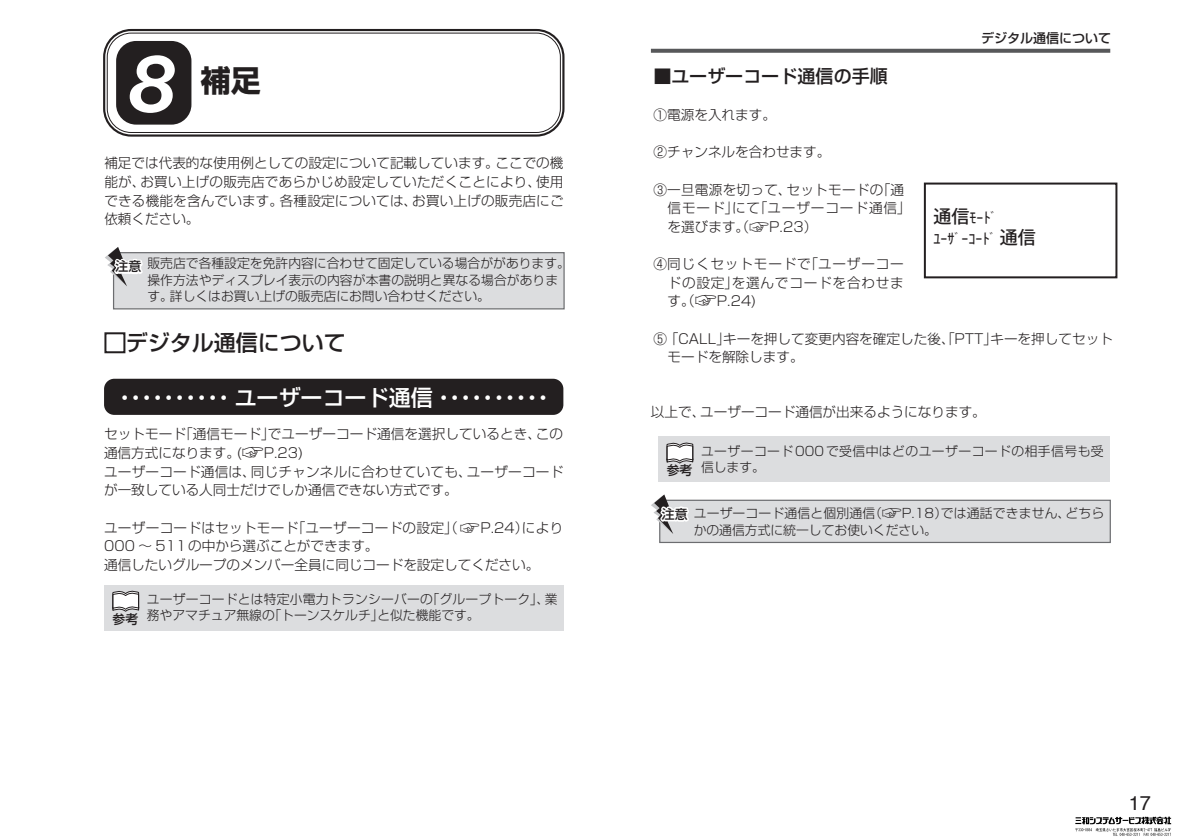
<style>
.page{position:relative;width:1191px;height:840px;background:#fff}
.page>*{position:absolute;margin:0;border:0;box-sizing:border-box;transform-origin:0 0}
.t1{font:italic 700 79.2px "Helvetica Neue";color:#fff}
.t2{font:700 30px "Shin Go";color:#231f20}
.t3{font:500 22px "Shin Go";color:#fff}
.t4{font:500 22px "Shin Go";color:#231f20}
.t5{font:20px "Helvetica";color:#231f20}
.t6{font:20px "Koz Go Pro";color:#231f20}
.t7{font:500 18px "Shin Go";color:#231f20}
.t8{font:500 14px/21.6px "Koz Go Pro";color:#231f20}
.t9{font:300 13.6px/18.6px "Shin Go";letter-spacing:.005em;color:#231f20}
.t10{font:500 13px "Shin Go";color:#231f20}
.t11{font:300 12.8px/16.6px "Shin Go";color:#231f20}
.t12{font:300 12.8px/16.6px "Shin Go";letter-spacing:.035em;color:#231f20}
.t13{font:500 12.8px "Shin Go";color:#231f20}
.s1{font-weight:500;font-size:13px;color:#fff}
.s2{font-family:"Koz Go Pro";font-weight:400;font-size:22px}
.s3{font-family:"Koz Go Pro";font-weight:400;font-size:20px}
.s4{font-size:18px}
</style>
<div class="page">
<svg style="left:651px;top:49px;width:459px;height:4px;background:#606163"></svg>
<div style="left:659px;top:499px;width:451px;height:43px;background:#dcdddf;border:1px solid #6c6d70"></div>
<svg style="left:651px;top:494px;width:40px;height:39px"></svg>
<div style="left:116px;top:41px;width:75px;height:83px;background:#231f20;border-radius:20px"></div>
<div style="left:103px;top:29px;width:461px;height:107px;border:2px solid #231f20;border-radius:27px"></div>
<div style="left:107px;top:33px;width:454px;height:100px;border:1px solid #231f20;border-radius:24px"></div>
<div style="left:104px;top:378px;width:459px;height:36px;background:#231f20;border-radius:10px"></div>
<div style="left:104px;top:584px;width:459px;height:46px;background:#dcdddf"></div>
<svg style="left:112px;top:590px;width:28px;height:22px"></svg>
<div style="left:924px;top:182px;width:193px;height:96px;border:2px solid #231f20"></div>
<div style="left:658px;top:436px;width:451px;height:46px;background:#dcdddf"></div>
<svg style="left:666px;top:442px;width:28px;height:22px"></svg>
<div style="left:113px;top:252px;width:451px;height:57px;background:#dcdddf;border:1px solid #6c6d70"></div>
<svg style="left:105px;top:247px;width:40px;height:39px"></svg>
<div style="left:104px;top:332px;width:21px;height:21px;border:2px solid #231f20"></div>
<img style="left:1075px;top:816px;width:97px;height:20px">
<p class="t1" style="left:131px;top:35px;width:46px">8</p>
<p class="t2" style="left:201px;top:61px;width:62px">補足</p>
<p class="t9" style="left:104px;top:153px;width:461px;text-align:justify">補足では代表的な使用例としての設定について記載しています。ここでの機能が、お買い上げの販売店であらかじめ設定していただくことにより、使用できる機能を含んでいます。各種設定については、お買い上げの販売店にご依頼ください。</p>
<p class="t11" style="left:147px;top:254px;width:424px;text-indent:-32px"><span class="s1">注意</span>販売店で各種設定を免許内容に合わせて固定している場合ががあります。操作方法やディスプレイ表示の内容が本書の説明と異なる場合があります。詳しくはお買い上げの販売店にお問い合わせください。</p>
<p class="t4" style="left:126px;top:328px;width:221px">デジタル通信について</p>
<p class="t3" style="left:114px;top:383px;width:441px">・・・・・・・・・・ユーザーコード通信・・・・・・・・・・</p>
<p class="t9" style="left:104px;top:424px;width:461px">セットモード「通信モード」でユーザーコード通信を選択しているとき、この通信方式になります。(<span class="s2">☞</span>P.23)<br>ユーザーコード通信は、同じチャンネルに合わせていても、ユーザーコードが一致している人同士だけでしか通信できない方式です。</p>
<p class="t9" style="left:104px;top:517px;width:355px">ユーザーコードはセットモード「ユーザーコードの設定」（</p>
<p class="t9" style="left:480px;top:517px;width:84px">P.24）により</p>
<p class="t9" style="left:104px;top:536px;width:437px">000 ～ 511の中から選ぶことができます。<br>通信したいグループのメンバー全員に同じコードを設定してください。</p>
<p class="t6" style="left:460px;top:514px;width:21px">☞</p>
<p class="t13" style="left:113px;top:610px;width:27px">参考</p>
<p class="t11" style="left:147px;top:589px;width:412px">ユーザーコードとは特定小電力トランシーバーの「グループトーク」、業務やアマチュア無線の「トーンスケルチ」と似た機能です。</p>
<p class="t10" style="left:981px;top:30px;width:131px">デジタル通信について</p>
<p class="t7" style="left:653px;top:64px;width:235px">■ユーザーコード通信の手順</p>
<p class="t9" style="left:653px;top:105px;width:124px">①電源を入れます。</p>
<p class="t9" style="left:653px;top:142px;width:178px">②チャンネルを合わせます。</p>
<p class="t9" style="left:667px;top:179px;width:245px;text-indent:-14px">③一旦電源を切って、セットモードの「通信モード」にて「ユーザーコード通信」を選びます。（<span class="s3">☞</span>P.23）</p>
<p class="t9" style="left:667px;top:254px;width:238px;text-align:justify;text-indent:-14px">④同じくセットモードで「ユーザーコードの設定」を選んでコードを合わせます。（<span class="s2">☞</span>P.24)</p>
<p class="t9" style="left:667px;top:328px;width:447px;text-indent:-14px">⑤ 「CALL」キーを押して変更内容を確定した後、「PTT」キーを押してセットモードを解除します。</p>
<p class="t8" style="left:933px;top:207px;width:104px"><span class="s4">通信</span>ﾓｰﾄﾞ<br>ﾕｰｻﾞｰｺｰﾄﾞ <span class="s4">通信</span></p>
<p class="t9" style="left:651px;top:401px;width:336px">以上で、ユーザーコード通信が出来るようになります。</p>
<p class="t13" style="left:667px;top:462px;width:27px">参考</p>
<p class="t12" style="left:701px;top:441px;width:404px">ユーザーコード000で受信中はどのユーザーコードの相手信号も受信します。</p>
<p class="t11" style="left:693px;top:504px;width:412px;text-indent:-32px"><span class="s1">注意</span>ユーザーコード通信と個別通信（<span class="s3">☞</span>P.18）では通話できません、どちらかの通信方式に統一してお使いください。</p>
<p class="t5" style="left:1128px;top:787px;width:24px">17</p>
</div>
